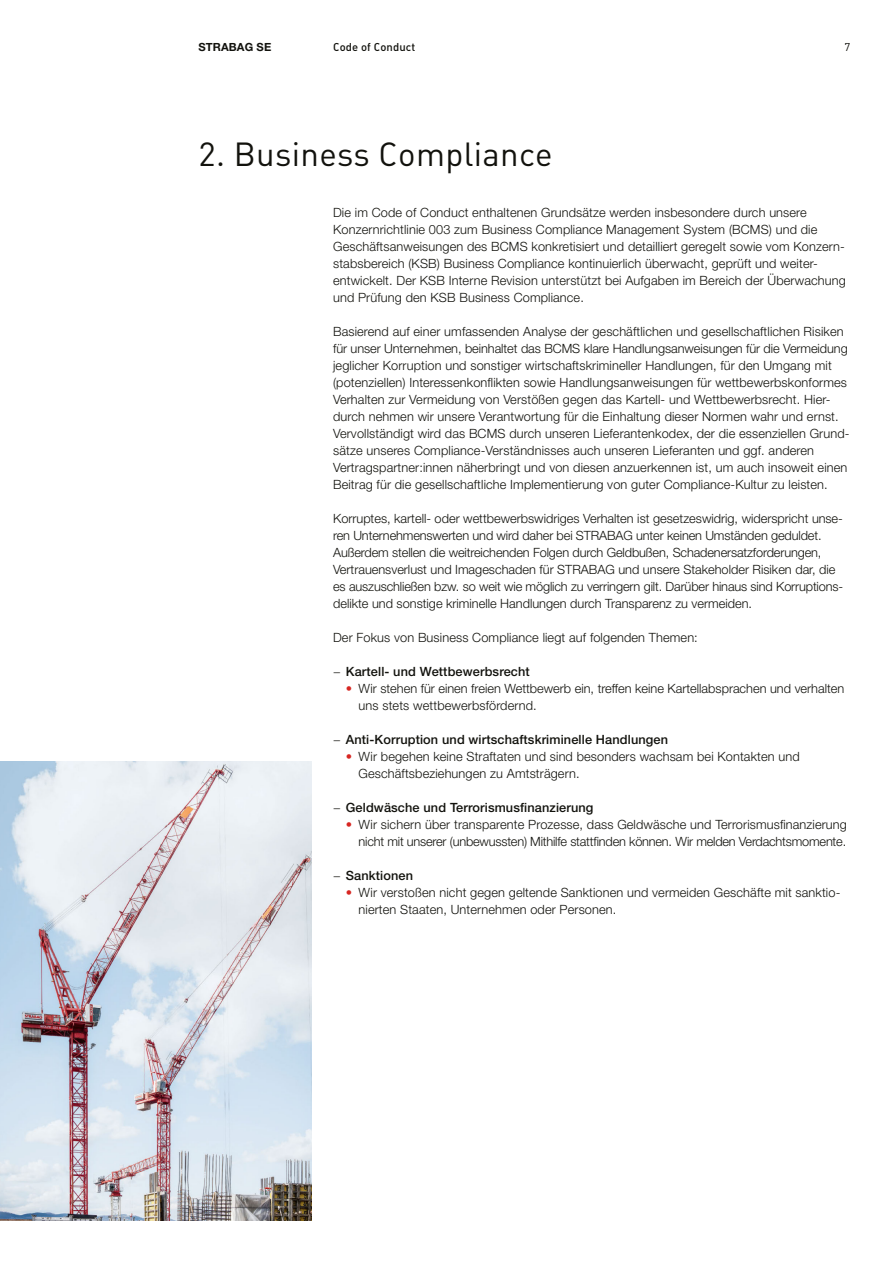
<style>
.page{position:relative;width:893px;height:1263px;background:#fff}
.page>*{position:absolute;margin:0;border:0;box-sizing:border-box;transform-origin:0 0}
.t1{font:33px "DIN Pro";letter-spacing:.01em;color:#12120d}
.t2{font:300 12.75px/17px "Helvetica Neue LT Pro";letter-spacing:.01em;color:#12120d}
.t3{font:300 12.75px/17px "Helvetica Neue LT Pro";letter-spacing:-.01em;color:#12120d}
.t4{font:300 12.75px/17px "Helvetica Neue LT Pro";letter-spacing:-.015em;color:#12120d;text-align:right}
.t5{font:500 12.75px "Helvetica Neue LT Pro";letter-spacing:.01em;color:#12120d}
.t6{font:500 11.25px "DIN Pro";letter-spacing:.01em;color:#12120d}
.t7{font:700 11.25px "Helvetica Neue LT Pro";letter-spacing:.01em;color:#12120d}
.t8{font:11.25px "DIN Pro";color:#12120d}
.s1{font-weight:300}
.s2{color:#d72622}
</style>
<div class="page">
<img style="left:0;top:761px;width:312px;height:459px">
<p class="t7" style="left:198px;top:40px;width:74px">STRABAG SE</p>
<p class="t6" style="left:333px;top:39px;width:84px">Code of Conduct</p>
<p class="t8" style="left:845px;top:39px;width:7px">7</p>
<h1 class="t1" style="left:198px;top:131px;width:356px">2. Business Compliance</h1>
<p class="t2" style="left:333px;top:204px;width:514px">Die im Code of Conduct enthaltenen Grundsätze werden insbesondere durch unsere Konzernrichtlinie 003 zum Business Compliance Management System (BCMS) und die Geschäftsanweisungen des BCMS konkretisiert und detailliert geregelt sowie vom Konzern&shy;stabsbereich (KSB) Business Compliance kontinuierlich überwacht, geprüft und weiter&shy;entwickelt. Der KSB Interne Revision unterstützt bei Aufgaben im Bereich der Überwachung und Prüfung den KSB Business Compliance.</p>
<p class="t2" style="left:333px;top:323px;width:518px">Basierend auf einer umfassenden Analyse der geschäftlichen und gesellschaftlichen Risiken für unser Unternehmen, beinhaltet das BCMS klare Handlungsanweisungen für die Vermeidung jeglicher Korruption und sonstiger wirtschaftskrimineller Handlungen, für den Umgang mit (potenziellen) Interessenkonflikten sowie Handlungsanweisungen für wettbewerbskonformes Verhalten zur Vermeidung von Verstößen gegen das Kartell- und Wettbewerbsrecht. Hier&shy;durch nehmen wir unsere Verantwortung für die Einhaltung dieser Normen wahr und ernst.<br>Vervollständigt wird das BCMS durch unseren Lieferantenkodex, der die essenziellen Grund&shy;sätze unseres Compliance-Verständnisses auch unseren Lieferanten und ggf. anderen Vertragspartner:innen näherbringt und von diesen anzuerkennen ist, um auch insoweit einen Beitrag für die gesellschaftliche Implementierung von guter Compliance-Kultur zu leisten.</p>
<p class="t3" style="left:333px;top:510px;width:512px">Korruptes, kartell- oder wettbewerbswidriges Verhalten ist gesetzeswidrig, widerspricht unse&shy;ren Unternehmenswerten und wird daher bei STRABAG unter keinen Umständen geduldet.<br>Außerdem stellen die weitreichenden Folgen durch Geldbußen, Schadenersatzforderungen, Vertrauensverlust und Imageschaden für STRABAG und unsere Stakeholder Risiken dar, die es auszuschließen bzw. so weit wie möglich zu verringern gilt. Darüber hinaus sind Korruptions&shy;delikte und sonstige kriminelle Handlungen durch Transparenz zu vermeiden.</p>
<p class="t2" style="left:333px;top:629px;width:366px">Der Fokus von Business Compliance liegt auf folgenden Themen:</p>
<p class="t5" style="left:333px;top:664px;width:198px"><span class="s1">−</span> Kartell- und Wettbewerbsrecht</p>
<p class="t2" style="left:359px;top:680px;width:487px;text-indent:-13px"><span class="s2">•</span> Wir stehen für einen freien Wettbewerb ein, treffen keine Kartellabsprachen und verhalten uns stets wettbewerbsfördernd.</p>
<p class="t5" style="left:333px;top:732px;width:337px"><span class="s1">−</span> Anti-Korruption und wirtschaftskriminelle Handlungen</p>
<p class="t2" style="left:359px;top:748px;width:443px;text-indent:-13px"><span class="s2">•</span> Wir begehen keine Straftaten und sind besonders wachsam bei Kontakten und<br>Geschäftsbeziehungen zu Amtsträgern.</p>
<p class="t5" style="left:333px;top:800px;width:262px"><span class="s1">−</span> Geldwäsche und Terrorismusfinanzierung</p>
<p class="t4" style="left:346px;top:816px;width:503px"><span class="s2">•</span> Wir sichern über transparente Prozesse, dass Geldwäsche und Terrorismusfinanzierung nicht mit unserer (unbewussten) Mithilfe stattfinden können. Wir melden Verdachtsmomente.</p>
<p class="t5" style="left:333px;top:868px;width:82px"><span class="s1">−</span> Sanktionen</p>
<p class="t2" style="left:359px;top:884px;width:483px;text-indent:-13px"><span class="s2">•</span> Wir verstoßen nicht gegen geltende Sanktionen und vermeiden Geschäfte mit sanktio&shy;nierten Staaten, Unternehmen oder Personen.</p>
</div>
